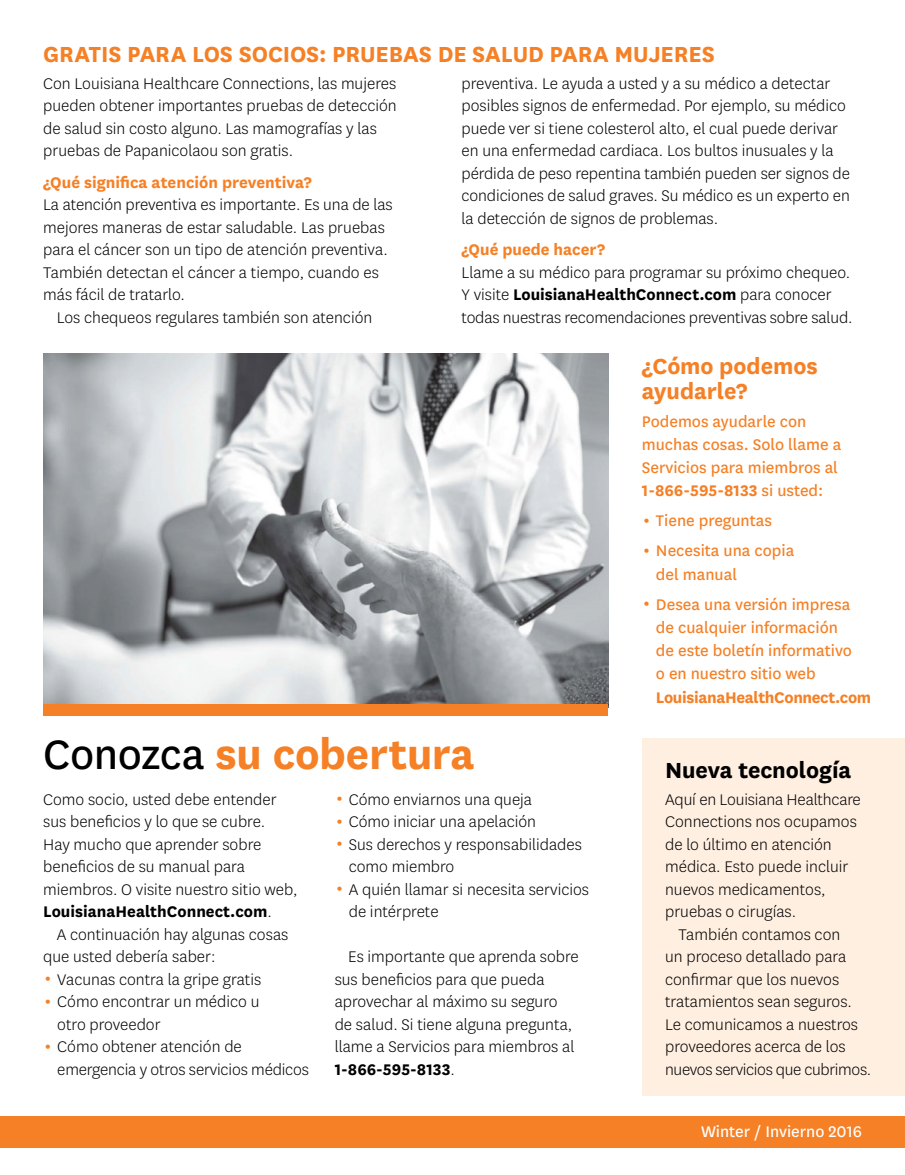
<style>
.page{position:relative;width:905px;height:1175px;background:#fff}
.page>*{position:absolute;margin:0;border:0;box-sizing:border-box;transform-origin:0 0}
.t1{font:700 48px "Centene Sans";color:#f58025}
.t2{font:700 25.5px/25.5px "Centene Sans";letter-spacing:-.005em;color:#f58025}
.t3{font:700 25.5px "Centene Sans";letter-spacing:-.005em;color:#000}
.t4{font:300 18px/22.5px "Centene Sans";color:#000}
.t5{font:18px/23.2px "Centene Sans";color:#f58025}
.t6{font:700 18px "Centene Sans";color:#f58025}
.t7{font:700 18px "Centene Sans";letter-spacing:-.02em;color:#f58025}
.t8{font:18px "Centene Sans";color:#fff}
.s1{font-weight:700}
.s2{font-weight:400;color:#000}
</style>
<div class="page">
<div style="left:0;top:1116px;width:904px;height:31px;background:#f58025"></div>
<img style="left:43px;top:353px;width:565px;height:351px">
<div style="left:43px;top:704px;width:565px;height:12px;background:#f58025"></div>
<div style="left:642px;top:738px;width:262px;height:358px;background:#ffefe1"></div>
<h2 class="t2" style="left:43px;top:40px;width:673px">Gratis para los socios: Pruebas de salud para mujeres</h2>
<p class="t4" style="left:43px;top:72px;width:355px">Con Louisiana Healthcare Connections, las mujeres pueden obtener importantes pruebas de detección de salud sin costo alguno. Las mamografías y las pruebas de Papanicolaou son gratis.</p>
<p class="t6" style="left:43px;top:169px;width:270px">¿Qué significa atención preventiva?</p>
<p class="t4" style="left:43px;top:193px;width:351px">La atención preventiva es importante. Es una de las mejores maneras de estar saludable. Las pruebas para el cáncer son un tipo de atención preventiva.<br>También detectan el cáncer a tiempo, cuando es más fácil de tratarlo.</p>
<p class="t4" style="left:57px;top:305px;width:317px">Los chequeos regulares también son atención</p>
<p class="t4" style="left:461px;top:72px;width:390px">preventiva. Le ayuda a usted y a su médico a detectar posibles signos de enfermedad. Por ejemplo, su médico puede ver si tiene colesterol alto, el cual puede derivar en una enfermedad cardiaca. Los bultos inusuales y la pérdida de peso repentina también pueden ser signos de condiciones de salud graves. Su médico es un experto en la detección de signos de problemas.</p>
<p class="t6" style="left:461px;top:237px;width:145px">¿Qué puede hacer?</p>
<p class="t4" style="left:461px;top:260px;width:392px">Llame a su médico para programar su próximo chequeo.<br>Y visite <span class="s1">LouisianaHealthConnect.com</span> para conocer todas nuestras recomendaciones preventivas sobre salud.</p>
<h1 class="t1" style="left:43px;top:720px;width:433px"><span class="s2">Conozca</span> su cobertura</h1>
<p class="t4" style="left:43px;top:787px;width:256px">Como socio, usted debe entender sus beneficios y lo que se cubre.<br>Hay mucho que aprender sobre beneficios de su manual para miembros. O visite nuestro sitio web,<br><span class="s1">LouisianaHealthConnect.com</span>.</p>
<p class="t4" style="left:57px;top:922px;width:233px">A continuación hay algunas cosas</p>
<p class="t4" style="left:43px;top:944px;width:174px">que usted debería saber:</p>
<p class="t4" style="left:57px;top:967px;width:205px">Vacunas contra la gripe gratis</p>
<p class="t4" style="left:57px;top:989px;width:204px">Cómo encontrar un médico u</p>
<p class="t4" style="left:57px;top:1012px;width:105px">otro proveedor</p>
<p class="t4" style="left:57px;top:1034px;width:186px">Cómo obtener atención de</p>
<p class="t4" style="left:57px;top:1057px;width:253px">emergencia y otros servicios médicos</p>
<p class="t4" style="left:349px;top:787px;width:242px">Cómo enviarnos una queja<br>Cómo iniciar una apelación<br>Sus derechos y responsabilidades como miembro<br>A quién llamar si necesita servicios de intérprete</p>
<p class="t4" style="left:334px;top:944px;width:245px;text-indent:14px">Es importante que aprenda sobre sus beneficios para que pueda aprovechar al máximo su seguro de salud. Si tiene alguna pregunta, llame a Servicios para miembros al<br><span class="s1">1-866-595-8133</span>.</p>
<h2 class="t2" style="left:642px;top:351px;width:177px">¿Cómo podemos ayudarle?</h2>
<p class="t5" style="left:642px;top:408px;width:201px">Podemos ayudarle con muchas cosas. Solo llame a<br>Servicios para miembros al<br><span class="s1">1-866-595-8133</span> si usted:</p>
<p class="t5" style="left:656px;top:505px;width:140px;line-height:30px">Tiene preguntas<br>Necesita una copia</p>
<p class="t5" style="left:656px;top:558px;width:196px;line-height:30px">del manual<br>Desea una versión impresa</p>
<p class="t5" style="left:656px;top:615px;width:197px">de cualquier información de este boletín informativo o en nuestro sitio web</p>
<p class="t7" style="left:656px;top:684px;width:217px">LouisianaHealthConnect.com</p>
<h2 class="t3" style="left:665px;top:752px;width:188px">Nueva tecnología</h2>
<p class="t4" style="left:665px;top:787px;width:197px">Aquí en Louisiana Healthcare<br>Connections nos ocupamos de lo último en atención médica. Esto puede incluir nuevos medicamentos, pruebas o cirugías.</p>
<p class="t4" style="left:665px;top:922px;width:208px;text-indent:14px">También contamos con<br>un proceso detallado para confirmar que los nuevos tratamientos sean seguros.<br>Le comunicamos a nuestros proveedores acerca de los nuevos servicios que cubrimos.</p>
<p class="t8" style="left:701px;top:1119px;width:162px">Winter / Invierno 2016</p>
</div>
